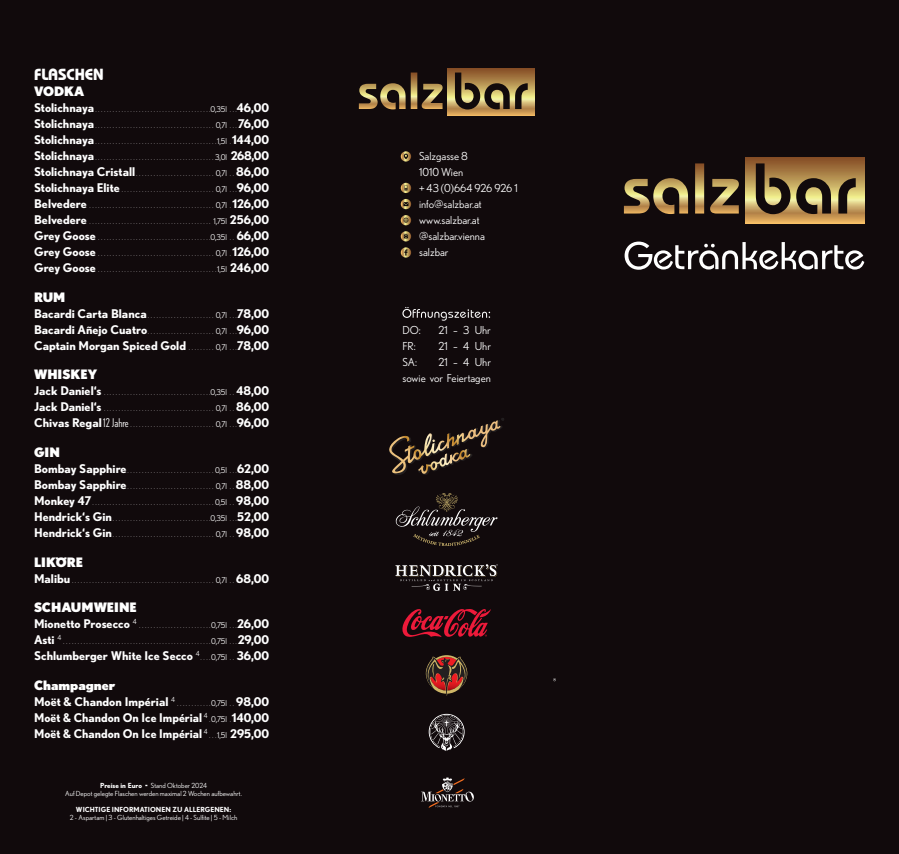
<style>
.page{position:relative;width:899px;height:854px;background:#fff}
.page>*{position:absolute;margin:0;border:0;box-sizing:border-box;transform-origin:0 0}
.t1{font:700 16px "Bauhaus IT Cby BT";color:#fff}
.t2{font:900 13px "Nobel";color:#fff}
.t3{font:700 12px/16px "Nobel";color:#fff}
.t4{font:11px/16px "Nobel";color:#fff}
.t5{font:300 8px/16px "Nobel";color:#fff;text-align:justify}
.t6{font:7px/8px "Nobel";color:#fff}
.t7{font:700 7px "Nobel";color:#fff}
.s1{font-weight:700;font-size:12px}
.s2{font-weight:400}
.s3{font-weight:300;font-size:8px}
.s4{font-weight:400;font-size:8px}
.s5{font-weight:400;font-stretch:condensed;font-size:12px}
</style>
<div class="page">
<div style="left:0;top:0;width:899px;height:853px;background:#110a0c"></div>
<svg style="left:745px;top:157px;width:120px;height:66px;background:#b78d4f"></svg>
<svg style="left:624px;top:163px;width:115px;height:51px"></svg>
<svg style="left:755px;top:163px;width:35px;height:51px"></svg>
<svg style="left:796px;top:178px;width:35px;height:36px"></svg>
<svg style="left:838px;top:178px;width:17px;height:35px"></svg>
<svg style="left:447px;top:68px;width:87px;height:48px;background:#b88e50"></svg>
<svg style="left:359px;top:72px;width:83px;height:37px"></svg>
<svg style="left:455px;top:72px;width:54px;height:37px"></svg>
<svg style="left:515px;top:83px;width:12px;height:26px"></svg>
<svg style="left:402px;top:307px;width:88px;height:13px"></svg>
<svg style="left:401px;top:199px;width:10px;height:10px"></svg>
<svg style="left:401px;top:215px;width:10px;height:10px"></svg>
<svg style="left:401px;top:183px;width:10px;height:10px"></svg>
<svg style="left:401px;top:151px;width:10px;height:10px"></svg>
<svg style="left:401px;top:247px;width:10px;height:10px"></svg>
<svg style="left:401px;top:231px;width:10px;height:10px"></svg>
<svg style="left:395px;top:493px;width:102px;height:53px"></svg>
<svg style="left:395px;top:564px;width:103px;height:26px"></svg>
<svg style="left:402px;top:609px;width:89px;height:28px"></svg>
<svg style="left:389px;top:418px;width:115px;height:57px"></svg>
<svg style="left:624px;top:241px;width:240px;height:29px"></svg>
<svg style="left:429px;top:713px;width:35px;height:37px"></svg>
<svg style="left:421px;top:777px;width:53px;height:30px"></svg>
<svg style="left:425px;top:655px;width:43px;height:40px"></svg>
<h1 class="t1" style="left:34px;top:65px;width:71px">FLASCHEN</h1>
<h2 class="t2" style="left:34px;top:83px;width:52px">VODKA</h2>
<p class="t5" style="left:34px;top:101px;width:237px"><span class="s1">Stolichnaya</span> . . . . . . . . . . . . . . . . . . . . . . . . . . . . . . . . . . . . . . . <span class="s2">0,35l</span> . . <span class="s1">46,00<br>Stolichnaya</span> . . . . . . . . . . . . . . . . . . . . . . . . . . . . . . . . . . . . . . . . . <span class="s2">0,7l</span> . . <span class="s1">76,00<br>Stolichnaya</span> . . . . . . . . . . . . . . . . . . . . . . . . . . . . . . . . . . . . . . . . . <span class="s2">1,5l</span>. <span class="s1">144,00<br>Stolichnaya</span> . . . . . . . . . . . . . . . . . . . . . . . . . . . . . . . . . . . . . . . . . <span class="s2">3,0l</span> <span class="s1">268,00<br>Stolichnaya Cristall</span> . . . . . . . . . . . . . . . . . . . . . . . . . . . <span class="s2">0,7l</span> . . <span class="s1">86,00<br>Stolichnaya Elite</span> . . . . . . . . . . . . . . . . . . . . . . . . . . . . . . . . <span class="s2">0,7l</span> . . <span class="s1">96,00<br>Belvedere</span> . . . . . . . . . . . . . . . . . . . . . . . . . . . . . . . . . . . . . . . . . . . <span class="s2">0,7l</span>. <span class="s1">126,00<br>Belvedere</span> . . . . . . . . . . . . . . . . . . . . . . . . . . . . . . . . . . . . . . . . . . <span class="s2">1,75l</span> <span class="s1">256,00<br>Grey Goose</span> . . . . . . . . . . . . . . . . . . . . . . . . . . . . . . . . . . . . . . <span class="s2">0,35l</span> . . <span class="s1">66,00<br>Grey Goose</span> . . . . . . . . . . . . . . . . . . . . . . . . . . . . . . . . . . . . . . . . <span class="s2">0,7l</span>. <span class="s1">126,00<br>Grey Goose</span> . . . . . . . . . . . . . . . . . . . . . . . . . . . . . . . . . . . . . . . . <span class="s2">1,5l</span> <span class="s1">246,00</span></p>
<h2 class="t2" style="left:34px;top:289px;width:33px">RUM</h2>
<p class="t5" style="left:34px;top:306px;width:237px"><span class="s1">Bacardi Carta Blanca</span> . . . . . . . . . . . . . . . . . . . . . . . <span class="s2">0,7l</span> . . <span class="s1">78,00<br>Bacardi Añejo Cuatro</span> . . . . . . . . . . . . . . . . . . . . . . . <span class="s2">0,7l</span> . . <span class="s1">96,00</span></p>
<h3 class="t3" style="left:34px;top:337px;width:236px">Captain Morgan Spiced Gold <span class="s3">. . . . . . . . .</span> <span class="s4">0,7l</span> <span class="s3">. .</span> 78,00</h3>
<h2 class="t2" style="left:34px;top:366px;width:65px">WHISKEY</h2>
<p class="t5" style="left:34px;top:384px;width:237px"><span class="s1">Jack Daniel‘s</span> . . . . . . . . . . . . . . . . . . . . . . . . . . . . . . . . . . . . <span class="s2">0,35l</span> . . <span class="s1">48,00<br>Jack Daniel‘s</span> . . . . . . . . . . . . . . . . . . . . . . . . . . . . . . . . . . . . . . <span class="s2">0,7l</span> . . <span class="s1">86,00<br>Chivas Regal</span><span class="s5">12 Jahre</span> . . . . . . . . . . . . . . . . . . . . . . . . . . . . . <span class="s2">0,7l</span> . . <span class="s1">96,00</span></p>
<h2 class="t2" style="left:34px;top:444px;width:27px">GIN</h2>
<p class="t5" style="left:34px;top:462px;width:237px"><span class="s1">Bombay Sapphire</span> . . . . . . . . . . . . . . . . . . . . . . . . . . . . . <span class="s2">0,5l</span> . . <span class="s1">62,00<br>Bombay Sapphire</span> . . . . . . . . . . . . . . . . . . . . . . . . . . . . . . <span class="s2">0,7l</span> . . <span class="s1">88,00<br>Monkey 47</span> . . . . . . . . . . . . . . . . . . . . . . . . . . . . . . . . . . . . . . . . . <span class="s2">0,5l</span> . . <span class="s1">98,00<br>Hendrick‘s Gin</span> . . . . . . . . . . . . . . . . . . . . . . . . . . . . . . . . . <span class="s2">0,35l</span> . . <span class="s1">52,00<br>Hendrick‘s Gin</span> . . . . . . . . . . . . . . . . . . . . . . . . . . . . . . . . . . . <span class="s2">0,7l</span> . . <span class="s1">98,00</span></p>
<h2 class="t2" style="left:34px;top:554px;width:51px">LIKÖRE</h2>
<p class="t5" style="left:34px;top:571px;width:237px"><span class="s1">Malibu</span> . . . . . . . . . . . . . . . . . . . . . . . . . . . . . . . . . . . . . . . . . . . . . . . . . <span class="s2">0,7l</span> . . <span class="s1">68,00</span></p>
<h2 class="t2" style="left:34px;top:599px;width:104px">SCHAUMWEINE</h2>
<h3 class="t3" style="left:34px;top:615px;width:104px">Mionetto Prosecco <sup>4</sup></h3>
<p class="t5" style="left:139px;top:617px;width:131px">. . . . . . . . . . . . . . . . . . . . . . . . <span class="s2">0,75l</span> . . <span class="s1">26,00</span></p>
<h3 class="t3" style="left:34px;top:631px;width:29px">Asti <sup>4</sup></h3>
<p class="t5" style="left:63px;top:633px;width:207px">. . . . . . . . . . . . . . . . . . . . . . . . . . . . . . . . . . . . . . . . . . . . . . . . . . <span class="s2">0,75l</span> . . <span class="s1">29,00</span></p>
<h3 class="t3" style="left:34px;top:647px;width:167px">Schlumberger White Ice Secco <sup>4</sup></h3>
<p class="t5" style="left:200px;top:649px;width:70px">. . . <span class="s2">0,75l</span> . . <span class="s1">36,00</span></p>
<h2 class="t2" style="left:34px;top:677px;width:83px">Champagner</h2>
<h3 class="t3" style="left:34px;top:693px;width:142px">Moët &amp; Chandon Impérial <sup>4</sup></h3>
<p class="t5" style="left:177px;top:694px;width:93px">. . . . . . . . . . . <span class="s2">0,75l</span> . . <span class="s1">98,00</span></p>
<h3 class="t3" style="left:34px;top:709px;width:237px">Moët &amp; Chandon On Ice Impérial <sup>4</sup><span class="s3">.</span> <span class="s4">0,75l</span><span class="s3">.</span> 140,00<br>Moët &amp; Chandon On Ice Impérial <sup>4</sup> <span class="s3">. .</span> <span class="s4">1,5l</span> 295,00</h3>
<p class="t6" style="left:65px;top:781px;width:178px;text-indent:86px">Stand Oktober 2024<br>Auf Depot gelegte Flaschen werden maximal 2 Wochen aufbewahrt.</p>
<p class="t7" style="left:76px;top:805px;width:157px">WICHTIGE INFORMATIONEN ZU ALLERGENEN:</p>
<p class="t6" style="left:70px;top:813px;width:169px">2 - Aspartam | 3 - Glutenhaltiges Getreide | 4 - Sulfite | 5 - Milch</p>
<p class="t7" style="left:100px;top:781px;width:43px">Preise in Euro</p>
<h3 class="t4" style="left:419px;top:148px;width:100px">Salzgasse 8<br>1010 Wien<br>+ 43 (0)664 926 926 1 info@salzbar.at www.salzbar.at @salzbar.vienna<br>salzbar</h3>
<h3 class="t4" style="left:402px;top:321px;width:20px">DO:</h3>
<h3 class="t4" style="left:438px;top:321px;width:54px">21 – 3 Uhr</h3>
<h3 class="t4" style="left:402px;top:337px;width:15px">FR:</h3>
<h3 class="t4" style="left:438px;top:337px;width:54px">21 – 4 Uhr</h3>
<h3 class="t4" style="left:402px;top:353px;width:16px">SA:</h3>
<h3 class="t4" style="left:402px;top:353px;width:90px;text-align:right">21 – 4 Uhr<br>sowie vor Feiertagen</h3>
</div>
